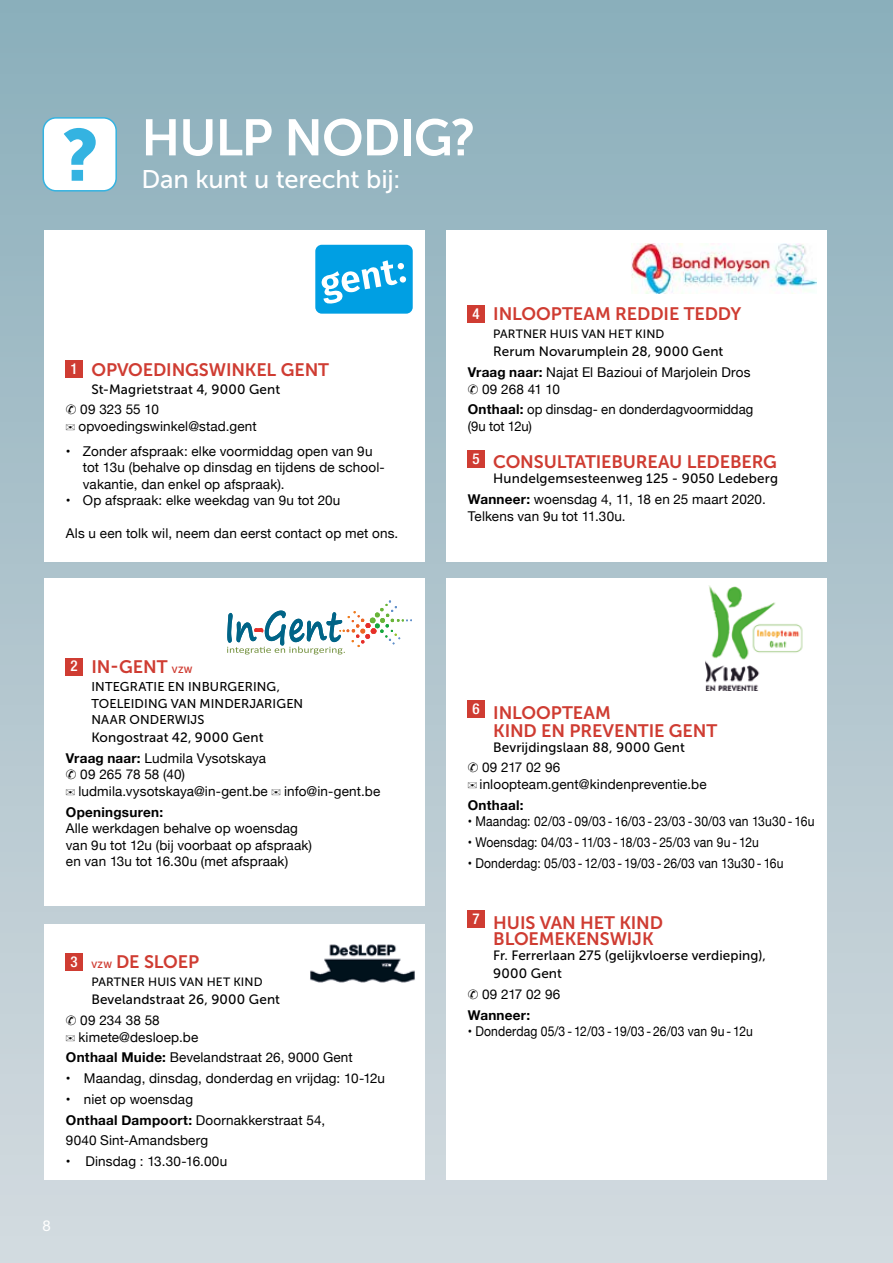
<style>
.page{position:relative;width:893px;height:1263px;background:#fff}
.page>*{position:absolute;margin:0;border:0;box-sizing:border-box;transform-origin:0 0}
.t1{font:51px "Museo Sans 700";letter-spacing:-.02em;color:#fff}
.t2{font:25.5px "Museo Sans 500";letter-spacing:-.01em;color:#fff}
.t3{font:18px/18px "Museo Sans 700";letter-spacing:-.005em;color:#cf3c32}
.t4{font:15px "Helvetica Neue LT Std";color:#fff}
.t5{font:13.5px/16.5px "Helvetica Neue";letter-spacing:.01em;color:#000}
.t6{font:13.5px/18px "Museo Sans 500";letter-spacing:.01em;color:#000}
.t7{font:13.5px "Helvetica Neue";letter-spacing:.01em;color:#000;scale:.9 1}
.t8{font:700 13.5px "Helvetica Neue";letter-spacing:.02em;color:#000}
.t9{font:12.75px/16.5px "Museo Sans 500";letter-spacing:.01em;color:#000}
.t10{font:12px "Museo Sans 500";letter-spacing:.01em;color:#000}
.s1{font-family:"Helvetica Neue LT Std";font-weight:500;font-stretch:condensed;font-size:15px;color:#fff}
.s2{color:#fff}
.s3{font-weight:700}
.s4{font-size:9px}
</style>
<div class="page">
<div style="left:0;top:0;width:893px;height:1263px;background:linear-gradient(to bottom,#8cafbc,#d5dce1)"></div>
<hr style="left:892px;top:604px;width:1px;height:518px;background:#eef1f3">
<div style="left:446px;top:578px;width:381px;height:602px;background:#fff"></div>
<div style="left:468px;top:700px;width:17px;height:17px;background:#cf3c32"></div>
<div style="left:468px;top:910px;width:17px;height:17px;background:#cf3c32"></div>
<div style="left:45px;top:578px;width:380px;height:328px;background:#fff"></div>
<div style="left:66px;top:658px;width:17px;height:17px;background:#cf3c32"></div>
<svg style="left:227px;top:600px;width:185px;height:54px"></svg>
<div style="left:45px;top:230px;width:380px;height:332px;background:#fff"></div>
<div style="left:66px;top:361px;width:17px;height:17px;background:#cf3c32"></div>
<div style="left:315px;top:245px;width:98px;height:69px;background:#009fe3;border-radius:6px"></div>
<svg style="left:321px;top:260px;width:77px;height:44px"></svg>
<svg style="left:397px;top:263px;width:7px;height:7px"></svg>
<div style="left:399px;top:276px;width:7px;height:7px;background:#fff;border-radius:50%"></div>
<div style="left:45px;top:925px;width:380px;height:255px;background:#fff"></div>
<div style="left:66px;top:953px;width:17px;height:17px;background:#cf3c32"></div>
<img style="left:310px;top:944px;width:105px;height:39px">
<img style="left:706px;top:586px;width:97px;height:105px">
<div style="left:446px;top:230px;width:381px;height:332px;background:#fff"></div>
<div style="left:468px;top:305px;width:17px;height:17px;background:#cf3c32"></div>
<div style="left:468px;top:450px;width:17px;height:17px;background:#cf3c32"></div>
<img style="left:631px;top:243px;width:186px;height:50px">
<div style="left:43px;top:118px;width:73px;height:73px;background:#fff;border-radius:13px"></div>
<div style="left:43px;top:117px;width:74px;height:75px;border:2px solid #34b3e1;border-radius:13px"></div>
<svg style="left:64px;top:128px;width:32px;height:53px"></svg>
<h1 class="t1" style="left:141px;top:109px;width:336px">HULP NODIG?</h1>
<h2 class="t2" style="left:141px;top:165px;width:261px">Dan kunt u terecht bij:</h2>
<h3 class="t3" style="left:71px;top:360px;width:260px"><span class="s1">1</span> OPVOEDINGSWINKEL GENT</h3>
<p class="t6" style="left:91px;top:380px;width:190px">St-Magrietstraat 4, 9000 Gent</p>
<p class="t5" style="left:66px;top:402px;width:192px">✆ 09 323 55 10<br><span class="s2">✉</span> opvoedingswinkel@stad.gent</p>
<p class="t5" style="left:83px;top:444px;width:303px;text-indent:-17px"><span class="s3">•</span> Zonder afspraak: elke voormiddag open van 9u tot 13u (behalve op dinsdag en tijdens de school&shy;vakantie, dan enkel op afspraak).</p>
<p class="t5" style="left:66px;top:493px;width:276px">• Op afspraak: elke weekdag van 9u tot 20u</p>
<p class="t5" style="left:66px;top:526px;width:334px">Als u een tolk wil, neem dan eerst contact op met ons.</p>
<h3 class="t3" style="left:472px;top:305px;width:270px"><span class="s1">4</span> INLOOPTEAM REDDIE TEDDY</h3>
<p class="t10" style="left:493px;top:328px;width:173px">PARTNER HUIS VAN HET KIND</p>
<p class="t6" style="left:493px;top:343px;width:232px">Rerum Novarumplein 28, 9000 Gent</p>
<p class="t5" style="left:468px;top:365px;width:284px"><span class="s3">Vraag naar:</span> Najat El Bazioui of Marjolein Dros ✆ 09 268 41 10</p>
<p class="t5" style="left:468px;top:402px;width:287px"><span class="s3">Onthaal:</span> op dinsdag- en donderdagvoormiddag (9u tot 12u)</p>
<h3 class="t3" style="left:472px;top:453px;width:306px"><sup>5</sup> CONSULTATIEBUREAU LEDEBERG</h3>
<p class="t6" style="left:493px;top:470px;width:286px">Hundelgemsesteenweg 125 - 9050 Ledeberg</p>
<p class="t5" style="left:468px;top:492px;width:300px"><span class="s3">Wanneer:</span> woensdag 4, 11, 18 en 25 maart 2020.<br>Telkens van 9u tot 11.30u.</p>
<h3 class="t3" style="left:71px;top:658px;width:123px"><span class="s1">2</span> IN-GENT <span class="s4">VZW</span></h3>
<p class="t9" style="left:91px;top:678px;width:213px">INTEGRATIE EN INBURGERING,<br>TOELEIDING VAN MINDERJARIGEN<br>NAAR ONDERWIJS</p>
<p class="t6" style="left:91px;top:728px;width:174px">Kongostraat 42, 9000 Gent</p>
<p class="t5" style="left:66px;top:750px;width:316px"><span class="s3">Vraag naar:</span> Ludmila Vysotskaya<br>✆ 09 265 78 58 (40)<br><span class="s2">✉</span> ludmila.vysotskaya@in-gent.be <span class="s2">✉</span> info@in-gent.be</p>
<p class="t8" style="left:66px;top:801px;width:99px">Openingsuren:</p>
<p class="t5" style="left:66px;top:821px;width:248px">Alle werkdagen behalve op woensdag van 9u tot 12u (bij voorbaat op afspraak) en van 13u tot 16.30u (met afspraak)</p>
<h3 class="t3" style="left:71px;top:953px;width:130px"><span class="s1">3</span> <span class="s4">VZW</span> DE SLOEP</h3>
<p class="t10" style="left:91px;top:975px;width:173px">PARTNER HUIS VAN HET KIND</p>
<p class="t6" style="left:91px;top:991px;width:190px">Bevelandstraat 26, 9000 Gent</p>
<p class="t5" style="left:66px;top:1013px;width:134px">✆ 09 234 38 58<br><span class="s2">✉</span> kimete@desloep.be</p>
<p class="t5" style="left:66px;top:1050px;width:288px"><span class="s3">Onthaal Muide:</span> Bevelandstraat 26, 9000 Gent</p>
<p class="t5" style="left:66px;top:1071px;width:321px"><span class="s3">•</span> Maandag, dinsdag, donderdag en vrijdag: 10-12u</p>
<p class="t5" style="left:66px;top:1089px;width:261px;line-height:20.7px"><span class="s3">•</span> niet op woensdag<br><span class="s3">Onthaal Dampoort:</span> Doornakkerstraat 54,<br>9040 Sint-Amandsberg</p>
<p class="t5" style="left:66px;top:1154px;width:163px"><span class="s3">•</span> Dinsdag : 13.30-16.00u</p>
<p class="t4" style="left:43px;top:1217px;width:10px">8</p>
<h3 class="t3" style="left:493px;top:703px;width:225px;text-indent:-21px"><sup>6</sup> INLOOPTEAM<br>KIND EN PREVENTIE GENT</h3>
<p class="t6" style="left:493px;top:738px;width:193px">Bevrijdingslaan 88, 9000 Gent</p>
<p class="t5" style="left:468px;top:760px;width:240px">✆ 09 217 02 96<br><span class="s2">✉</span> inloopteam.gent@kindenpreventie.be</p>
<p class="t8" style="left:468px;top:794px;width:57px">Onthaal:</p>
<p class="t7" style="left:468px;top:811px;width:387px"><span class="s3">•</span> Maandag: 02/03 - 09/03 - 16/03 - 23/03 - 30/03 van 13u30 - 16u</p>
<p class="t7" style="left:468px;top:832px;width:325px"><span class="s3">•</span> Woensdag: 04/03 - 11/03 - 18/03 - 25/03 van 9u - 12u</p>
<p class="t7" style="left:468px;top:853px;width:352px"><span class="s3">•</span> Donderdag: 05/03 - 12/03 - 19/03 - 26/03 van 13u30 - 16u</p>
<h3 class="t3" style="left:493px;top:914px;width:171px;line-height:16.5px;text-indent:-21px"><sup>7</sup> HUIS VAN HET KIND<br>BLOEMEKENSWIJK</h3>
<p class="t6" style="left:493px;top:946px;width:274px">Fr. Ferrerlaan 275 (gelijkvloerse verdieping),<br>9000 Gent</p>
<p class="t5" style="left:468px;top:984px;width:94px;line-height:20.7px">✆ 09 217 02 96<br><span class="s3">Wanneer:</span></p>
<p class="t7" style="left:468px;top:1021px;width:318px">• Donderdag 05/3 - 12/03 - 19/03 - 26/03 van 9u - 12u</p>
</div>
